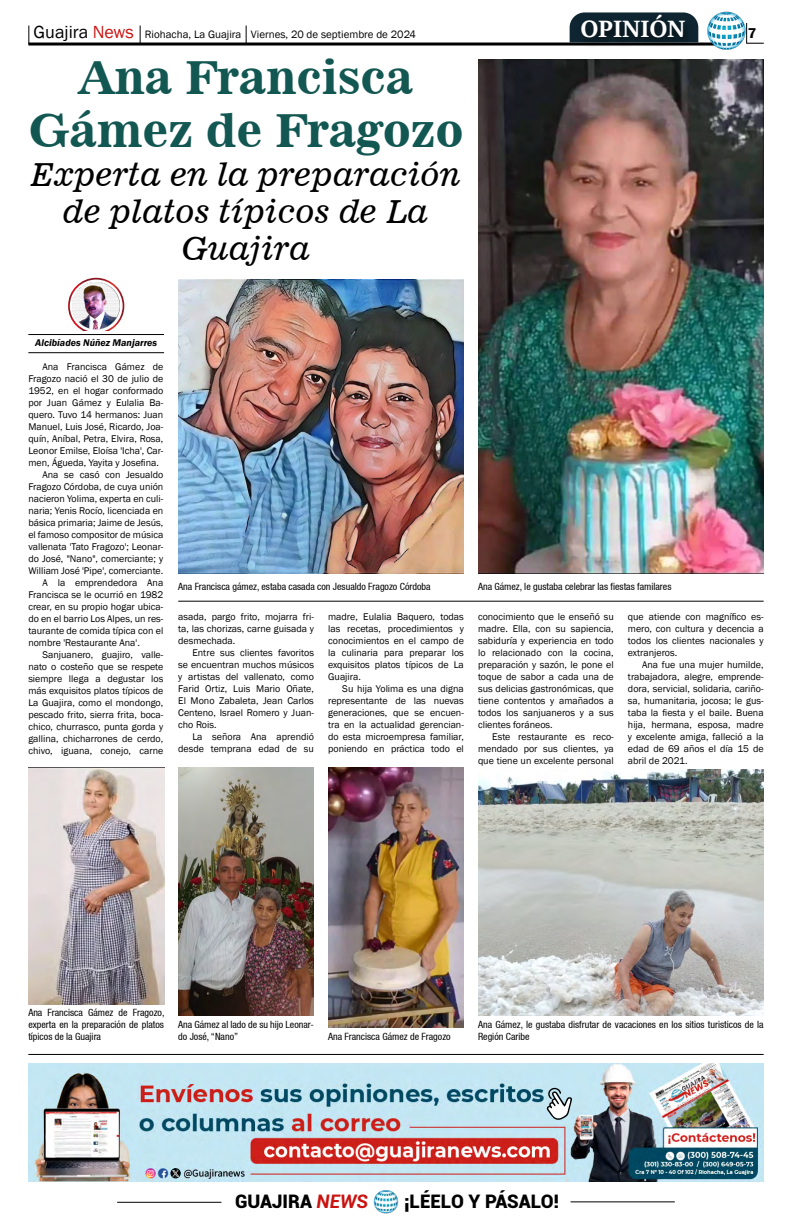
<style>
.page{position:relative;width:792px;height:1224px;background:#fff}
.page>*{position:absolute;margin:0;border:0;box-sizing:border-box;transform-origin:0 0}
.t1{font:45.6px/52.9px "News 701 BT Bold A";color:#125752;text-align:center}
.t2{font:31.8px/36.9px "News 701 BT Italic A";color:#000;text-align:center}
.t3{font:700 26px "Sitka Heading";color:#fff}
.t4{font:900 18.7px "Roboto";color:#000}
.t5{font:600 14.7px "Franklin Gothic";color:#000}
.t6{font:11px "Franklin Gothic";color:#000}
.t7{font:10px/12px "Franklin Gothic";color:#000;text-align:justify}
.t8{font:condensed 10px/12px "Helvetica 57";color:#000}
.t9{font:italic 600 10px "Franklin Gothic";color:#000}
.s1{font-size:18px}
.s2{font-size:18px;color:#c91311}
.s3{font-weight:700;font-style:italic;color:#c91311}
</style>
<div class="page">
<hr style="left:28px;top:43px;width:688px;height:3px;background:#000">
<svg style="left:747px;top:23px;width:17px;height:21px"></svg>
<svg style="left:28px;top:26px;width:1px;height:18px"></svg>
<svg style="left:140px;top:26px;width:1px;height:17px"></svg>
<svg style="left:246px;top:26px;width:1px;height:17px"></svg>
<img style="left:706px;top:11px;width:41px;height:39px">
<hr style="left:117px;top:1202px;width:104px;height:1px;background:#000">
<hr style="left:571px;top:1201px;width:104px;height:1px;background:#000">
<img style="left:374px;top:1190px;width:24px;height:24px">
<img style="left:28px;top:1063px;width:736px;height:119px">
<svg style="left:170px;top:1168px;width:11px;height:10px"></svg>
<svg style="left:547px;top:1086px;width:25px;height:34px"></svg>
<hr style="left:28px;top:1054px;width:736px;height:1px;background:#000">
<svg style="left:570px;top:14px;width:128px;height:29px"></svg>
<div style="left:577px;top:10px;width:118px;height:38px;background:#000;opacity:.75"></div>
<div style="left:68px;top:278px;width:56px;height:56px;border:2px solid #fff;border-radius:50%"></div>
<img style="left:71px;top:281px;width:50px;height:50px">
<div style="left:28px;top:331px;width:136px;height:20px;background:#fff"></div>
<hr style="left:28px;top:334px;width:136px;height:1px;background:#000">
<hr style="left:28px;top:352px;width:136px;height:1px;background:#000">
<img style="left:28px;top:768px;width:136px;height:236px">
<img style="left:328px;top:768px;width:136px;height:260px">
<img style="left:178px;top:280px;width:286px;height:293px">
<img style="left:478px;top:59px;width:286px;height:514px">
<img style="left:178px;top:768px;width:136px;height:248px">
<img style="left:478px;top:770px;width:286px;height:246px">
<hr style="left:178px;top:601px;width:586px;height:1px;background:#000">
<h3 class="t3" style="left:581px;top:10px;width:106px">OPINIÓN</h3>
<p class="t6" style="left:34px;top:28px;width:384px"><span class="s1">Guajira</span> <span class="s2">News</span> Riohacha, La Guajira Viernes, 20 de septiembre de 2024</p>
<h3 class="t5" style="left:748px;top:24px;width:10px">7</h3>
<h1 class="t1" style="left:28px;top:51px;width:437px">Ana Francisca<br>Gámez de Fragozo</h1>
<h2 class="t2" style="left:31px;top:156px;width:433px">Experta en la preparación de platos típicos de La<br>Guajira</h2>
<p class="t9" style="left:35px;top:336px;width:123px">Alcibíades Núñez Manjarres</p>
<p class="t7" style="left:43px;top:361px;width:122px">Ana Francisca Gámez de</p>
<p class="t7" style="left:28px;top:373px;width:137px">Fragozo nació el 30 de julio de</p>
<p class="t7" style="left:28px;top:385px;width:137px">1952, en el hogar conformado</p>
<p class="t7" style="left:28px;top:397px;width:137px">por Juan Gámez y Eulalia Ba-</p>
<p class="t7" style="left:28px;top:409px;width:137px">quero. Tuvo 14 hermanos: Juan</p>
<p class="t7" style="left:28px;top:421px;width:137px">Manuel, Luis José, Ricardo, Joa-</p>
<p class="t7" style="left:28px;top:433px;width:136px">quín, Aníbal, Petra, Elvira, Rosa,</p>
<p class="t7" style="left:28px;top:445px;width:136px">Leonor Emilse, Eloísa 'Icha', Car-</p>
<p class="t7" style="left:28px;top:457px;width:132px">men, Águeda, Yayita y Josefina.</p>
<p class="t7" style="left:43px;top:469px;width:122px">Ana se casó con Jesualdo</p>
<p class="t7" style="left:28px;top:481px;width:137px">Fragozo Córdoba, de cuya unión</p>
<p class="t7" style="left:28px;top:493px;width:137px">nacieron Yolima, experta en culi-</p>
<p class="t7" style="left:28px;top:505px;width:137px">naria; Yenis Rocío, licenciada en</p>
<p class="t7" style="left:28px;top:517px;width:137px">básica primaria; Jaime de Jesús,</p>
<p class="t7" style="left:28px;top:529px;width:137px">el famoso compositor de música</p>
<p class="t7" style="left:28px;top:541px;width:136px">vallenata 'Tato Fragozo'; Leonar-</p>
<p class="t7" style="left:28px;top:553px;width:137px">do José, "Nano", comerciante; y</p>
<p class="t7" style="left:28px;top:565px;width:137px">William José 'Pipe', comerciante.</p>
<p class="t7" style="left:43px;top:577px;width:122px">A la emprendedora Ana</p>
<p class="t7" style="left:28px;top:589px;width:136px">Francisca se le ocurrió en 1982</p>
<p class="t7" style="left:28px;top:601px;width:137px">crear, en su propio hogar ubica-</p>
<p class="t7" style="left:28px;top:613px;width:136px">do en el barrio Los Alpes, un res-</p>
<p class="t7" style="left:28px;top:625px;width:137px">taurante de comida típica con el</p>
<p class="t7" style="left:28px;top:637px;width:113px">nombre 'Restaurante Ana'.</p>
<p class="t7" style="left:43px;top:649px;width:122px">Sanjuanero, guajiro, valle-</p>
<p class="t7" style="left:28px;top:661px;width:137px">nato o costeño que se respete</p>
<p class="t7" style="left:28px;top:673px;width:137px">siempre llega a degustar los</p>
<p class="t7" style="left:28px;top:685px;width:137px">más exquisitos platos típicos de</p>
<p class="t7" style="left:28px;top:697px;width:137px">La Guajira, como el mondongo,</p>
<p class="t7" style="left:28px;top:709px;width:136px">pescado frito, sierra frita, boca-</p>
<p class="t7" style="left:28px;top:721px;width:136px">chico, churrasco, punta gorda y</p>
<p class="t7" style="left:28px;top:733px;width:137px">gallina, chicharrones de cerdo,</p>
<p class="t7" style="left:28px;top:745px;width:137px">chivo, iguana, conejo, carne</p>
<p class="t8" style="left:178px;top:580px;width:254px">Ana Francisca gámez, estaba casada con Jesualdo Fragozo Córdoba</p>
<p class="t8" style="left:478px;top:580px;width:195px">Ana Gámez, le gustaba celebrar las fiestas familares</p>
<p class="t7" style="left:178px;top:611px;width:137px">asada, pargo frito, mojarra fri&shy;ta, las chorizas, carne guisada y desmechada.</p>
<p class="t7" style="left:178px;top:647px;width:137px;text-indent:14px">Entre sus clientes favoritos se encuentran muchos músicos y artistas del vallenato, como Farid Ortiz, Luis Mario Oñate, El Mono Zabaleta, Jean Carlos Centeno, Israel Romero y Juan&shy;cho Rois.</p>
<p class="t7" style="left:178px;top:731px;width:137px;text-align:right">La señora Ana aprendió desde temprana edad de su</p>
<p class="t7" style="left:328px;top:611px;width:137px">madre, Eulalia Baquero, todas las recetas, procedimientos y conocimientos en el campo de la culinaria para preparar los exquisitos platos típicos de La Guajira.</p>
<p class="t7" style="left:328px;top:683px;width:137px;text-indent:14px">Su hija Yolima es una digna representante de las nuevas generaciones, que se encuen&shy;tra en la actualidad gerencian&shy;do esta microempresa familiar, poniendo en práctica todo el</p>
<p class="t7" style="left:478px;top:611px;width:137px">conocimiento que le enseñó su madre. Ella, con su sapiencia, sabiduría y experiencia en todo lo relacionado con la cocina, preparación y sazón, le pone el toque de sabor a cada una de sus delicias gastronómicas, que tiene contentos y amañados a todos los sanjuaneros y a sus clientes foráneos.</p>
<p class="t7" style="left:478px;top:731px;width:137px;text-indent:14px">Este restaurante es reco&shy;mendado por sus clientes, ya que tiene un excelente personal</p>
<p class="t7" style="left:628px;top:611px;width:137px">que atiende con magnífico es&shy;mero, con cultura y decencia a todos los clientes nacionales y extranjeros.</p>
<p class="t7" style="left:628px;top:659px;width:137px;text-indent:14px">Ana fue una mujer humilde, trabajadora, alegre, emprende&shy;dora, servicial, solidaria, cariño&shy;sa, humanitaria, jocosa; le gus&shy;taba la fiesta y el baile. Buena hija, hermana, esposa, madre y excelente amiga, falleció a la edad de 69 años el día 15 de abril de 2021.</p>
<p class="t8" style="left:28px;top:1007px;width:138px;text-align:justify">Ana Francisca Gámez de Fragozo, experta en la preparación de platos típicos de la Guajira</p>
<p class="t8" style="left:178px;top:1019px;width:137px">Ana Gámez al lado de su hijo Leonar&shy;do José, “Nano”</p>
<p class="t8" style="left:328px;top:1031px;width:124px">Ana Francisca Gámez de Fragozo</p>
<p class="t8" style="left:478px;top:1019px;width:287px">Ana Gámez, le gustaba disfrutar de vacaciones en los sitios turisticos de la<br>Región Caribe</p>
<h3 class="t4" style="left:235px;top:1189px;width:134px">GUAJIRA <span class="s3">NEWS</span></h3>
<h3 class="t4" style="left:404px;top:1189px;width:157px">¡LÉELO Y PÁSALO!</h3>
</div>
